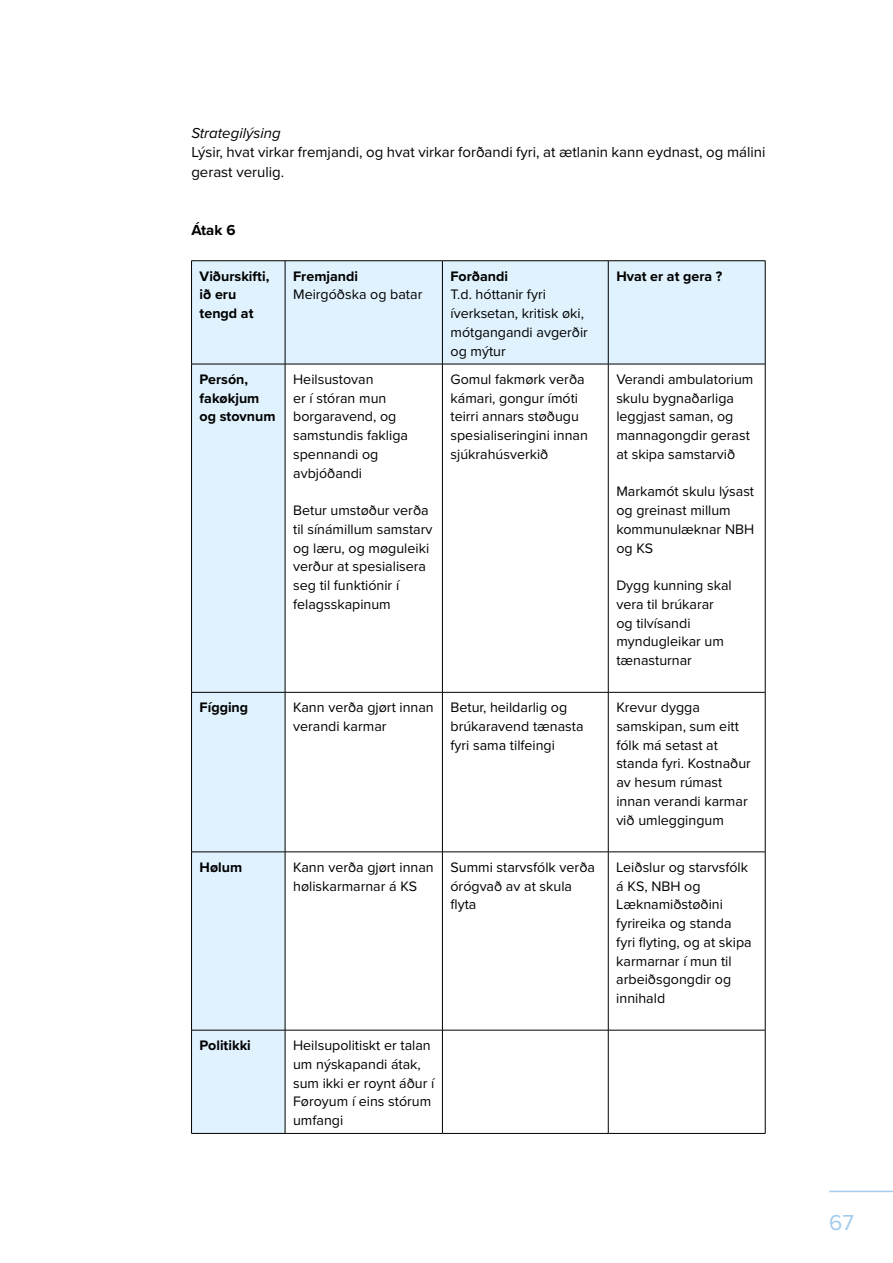
<style>
.page{position:relative;width:893px;height:1263px;background:#fff}
.page>*{position:absolute;margin:0;border:0;box-sizing:border-box;transform-origin:0 0}
.t1{font:22.5px "Proxima Nova";color:#a3ccee}
.t2{font:15px/19.5px "Proxima Nova";color:#000}
.t3{font:italic 15px "Proxima Nova";color:#000}
.t4{font:700 15px "Proxima Nova";color:#000}
.t5{font:14.25px/18.8px "Proxima Nova";color:#000}
.t6{font:700 14.25px/18.8px "Proxima Nova";color:#000}
</style>
<div class="page">
<hr style="left:829px;top:1191px;width:64px;height:1px;background:#a3ccee">
<svg style="left:192px;top:261px;width:573px;height:872px"></svg>
<hr style="left:191px;top:260px;width:94px;height:1px;background:#000">
<hr style="left:191px;top:261px;width:1px;height:103px;background:#000">
<hr style="left:285px;top:260px;width:157px;height:1px;background:#000">
<hr style="left:285px;top:261px;width:1px;height:103px;background:#000">
<hr style="left:442px;top:260px;width:166px;height:1px;background:#000">
<hr style="left:442px;top:261px;width:1px;height:103px;background:#000">
<hr style="left:608px;top:260px;width:157px;height:1px;background:#000">
<hr style="left:608px;top:261px;width:1px;height:103px;background:#000">
<hr style="left:765px;top:261px;width:1px;height:103px;background:#000">
<hr style="left:191px;top:364px;width:94px;height:1px;background:#000">
<hr style="left:191px;top:364px;width:1px;height:328px;background:#000">
<hr style="left:285px;top:364px;width:157px;height:1px;background:#000">
<hr style="left:285px;top:364px;width:1px;height:328px;background:#000">
<hr style="left:442px;top:364px;width:166px;height:1px;background:#000">
<hr style="left:442px;top:364px;width:1px;height:328px;background:#000">
<hr style="left:608px;top:364px;width:157px;height:1px;background:#000">
<hr style="left:608px;top:364px;width:1px;height:328px;background:#000">
<hr style="left:765px;top:364px;width:1px;height:328px;background:#000">
<hr style="left:191px;top:692px;width:94px;height:1px;background:#000">
<hr style="left:191px;top:692px;width:1px;height:160px;background:#000">
<hr style="left:285px;top:692px;width:157px;height:1px;background:#000">
<hr style="left:285px;top:692px;width:1px;height:160px;background:#000">
<hr style="left:442px;top:692px;width:166px;height:1px;background:#000">
<hr style="left:442px;top:692px;width:1px;height:160px;background:#000">
<hr style="left:608px;top:692px;width:157px;height:1px;background:#000">
<hr style="left:608px;top:692px;width:1px;height:160px;background:#000">
<hr style="left:765px;top:692px;width:1px;height:160px;background:#000">
<hr style="left:191px;top:852px;width:94px;height:1px;background:#000">
<hr style="left:191px;top:852px;width:1px;height:178px;background:#000">
<hr style="left:285px;top:852px;width:157px;height:1px;background:#000">
<hr style="left:285px;top:852px;width:1px;height:178px;background:#000">
<hr style="left:442px;top:852px;width:166px;height:1px;background:#000">
<hr style="left:442px;top:852px;width:1px;height:178px;background:#000">
<hr style="left:608px;top:852px;width:157px;height:1px;background:#000">
<hr style="left:608px;top:852px;width:1px;height:178px;background:#000">
<hr style="left:765px;top:852px;width:1px;height:178px;background:#000">
<hr style="left:191px;top:1030px;width:94px;height:1px;background:#000">
<hr style="left:191px;top:1030px;width:1px;height:103px;background:#000">
<hr style="left:285px;top:1030px;width:157px;height:1px;background:#000">
<hr style="left:285px;top:1030px;width:1px;height:103px;background:#000">
<hr style="left:442px;top:1030px;width:166px;height:1px;background:#000">
<hr style="left:442px;top:1030px;width:1px;height:103px;background:#000">
<hr style="left:608px;top:1030px;width:157px;height:1px;background:#000">
<hr style="left:608px;top:1030px;width:1px;height:103px;background:#000">
<hr style="left:765px;top:1030px;width:1px;height:103px;background:#000">
<hr style="left:191px;top:1133px;width:94px;height:1px;background:#000">
<hr style="left:285px;top:1133px;width:157px;height:1px;background:#000">
<hr style="left:442px;top:1133px;width:166px;height:1px;background:#000">
<hr style="left:608px;top:1133px;width:157px;height:1px;background:#000">
<p class="t3" style="left:191px;top:124px;width:91px">Strategilýsing</p>
<p class="t2" style="left:191px;top:143px;width:576px">Lýsir, hvat virkar fremjandi, og hvat virkar forðandi fyri, at ætlanin kann eydnast, og málini gerast verulig.</p>
<p class="t4" style="left:191px;top:221px;width:46px">Átak 6</p>
<p class="t6" style="left:200px;top:267px;width:71px">Viðurskifti, ið eru tengd at</p>
<p class="t6" style="left:293px;top:267px;width:66px">Fremjandi</p>
<p class="t5" style="left:293px;top:285px;width:131px">Meirgóðska og batar</p>
<p class="t6" style="left:200px;top:370px;width:77px">Persón, fakøkjum og stovnum</p>
<p class="t5" style="left:293px;top:370px;width:116px">Heilsustovan<br>er í stóran mun borgaravend, og samstundis fakliga spennandi og avbjóðandi</p>
<p class="t5" style="left:293px;top:501px;width:141px">Betur umstøður verða til sínámillum samstarv og læru, og møguleiki verður at spesialisera seg til funktiónir í felagsskapinum</p>
<p class="t6" style="left:450px;top:267px;width:59px">Forðandi</p>
<p class="t5" style="left:450px;top:285px;width:139px">T.d. hóttanir fyri íverksetan, kritisk øki, mótgangandi avgerðir og mýtur</p>
<p class="t6" style="left:616px;top:267px;width:108px">Hvat er at gera ?</p>
<p class="t5" style="left:450px;top:370px;width:139px">Gomul fakmørk verða kámari, gongur ímóti teirri annars støðugu spesialiseringini innan sjúkrahúsverkið</p>
<p class="t5" style="left:616px;top:370px;width:139px">Verandi ambulatorium skulu bygnaðarliga leggjast saman, og mannagongdir gerast at skipa samstarvið</p>
<p class="t5" style="left:616px;top:483px;width:139px">Markamót skulu lýsast og greinast millum kommunulæknar NBH og KS</p>
<p class="t5" style="left:616px;top:576px;width:117px">Dygg kunning skal vera til brúkarar og tilvísandi myndugleikar um tænasturnar</p>
<p class="t6" style="left:200px;top:699px;width:50px">Fígging</p>
<p class="t5" style="left:293px;top:698px;width:142px">Kann verða gjørt innan verandi karmar</p>
<p class="t5" style="left:450px;top:698px;width:135px">Betur, heildarlig og brúkaravend tænasta fyri sama tilfeingi</p>
<p class="t5" style="left:616px;top:698px;width:136px">Krevur dygga samskipan, sum eitt fólk má setast at standa fyri. Kostnaður av hesum rúmast innan verandi karmar við umleggingum</p>
<p class="t6" style="left:200px;top:858px;width:44px">Hølum</p>
<p class="t5" style="left:293px;top:858px;width:142px">Kann verða gjørt innan høliskarmarnar á KS</p>
<p class="t5" style="left:450px;top:858px;width:146px">Summi starvsfólk verða órógvað av at skula flyta</p>
<p class="t5" style="left:616px;top:858px;width:137px">Leiðslur og starvsfólk á KS, NBH og<br>Læknamiðstøðini fyrireika og standa fyri flyting, og at skipa karmarnar í mun til arbeiðsgongdir og innihald</p>
<p class="t6" style="left:200px;top:1036px;width:53px">Politikki</p>
<p class="t5" style="left:293px;top:1036px;width:143px">Heilsupolitiskt er talan um nýskapandi átak, sum ikki er roynt áður í<br>Føroyum í eins stórum umfangi</p>
<h1 class="t1" style="left:829px;top:1209px;width:26px">67</h1>
</div>
